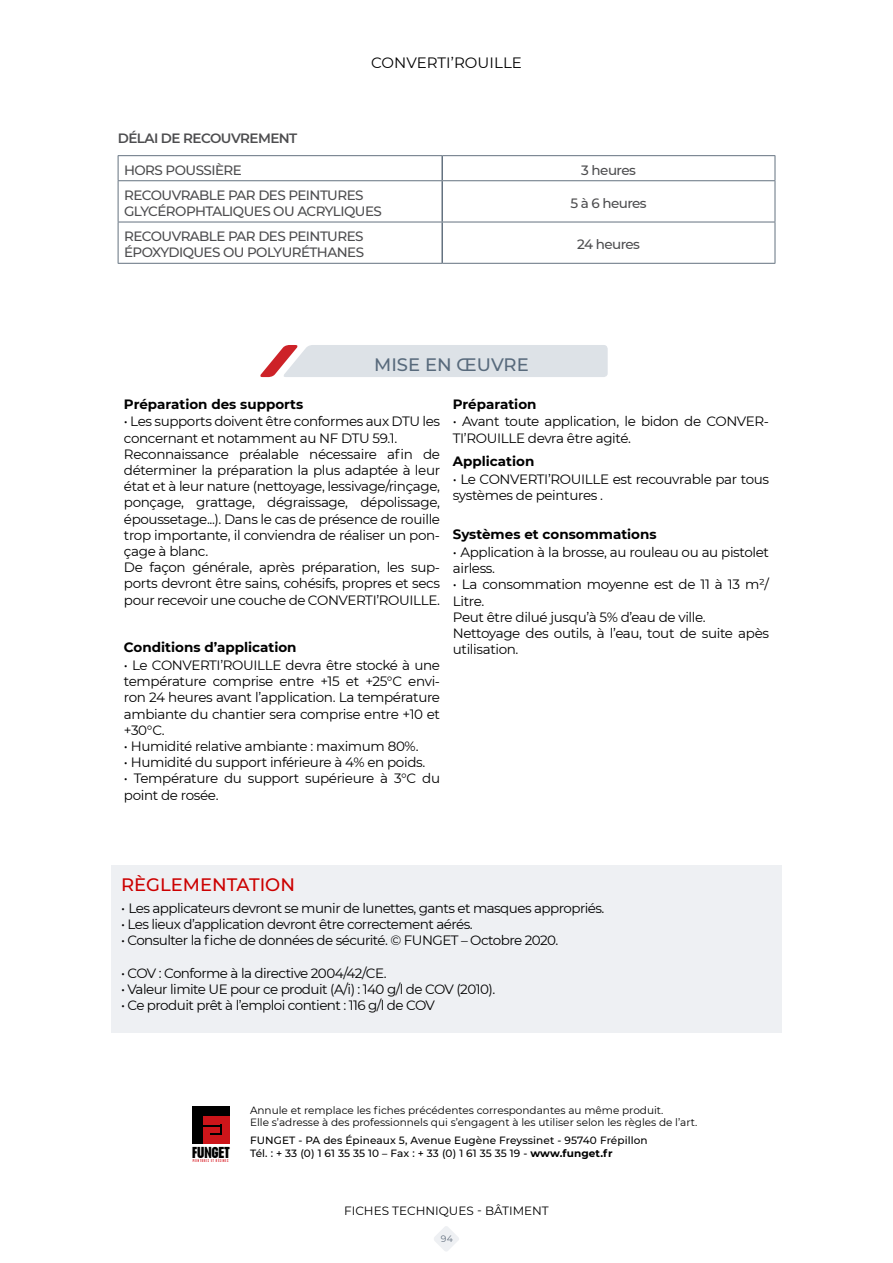
<style>
.page{position:relative;width:893px;height:1263px;background:#fff}
.page>*{position:absolute;margin:0;border:0;box-sizing:border-box;transform-origin:0 0}
.t1{font:500 18px "Montserrat";color:#c00}
.t2{font:500 18px "Montserrat";color:#586a7c}
.t3{font:15px "Montserrat";letter-spacing:.005em;color:#000}
.t4{font:700 condensed 14.55px "Placard";color:#000}
.t5{font:13.5px/16.2px "Montserrat";letter-spacing:-.025em;color:#000}
.t6{font:500 13.5px/16.2px "Montserrat";letter-spacing:-.04em;color:#4d4d4f}
.t7{font:700 13.5px "Montserrat";color:#000}
.t8{font:600 13.5px "Montserrat";letter-spacing:-.04em;color:#4d4d4f}
.t9{font:12px "Montserrat";color:#000}
.t10{font:10.5px/12.6px "Montserrat";color:#000}
.t11{font:500 10.5px/12.6px "Montserrat";letter-spacing:.01em;color:#000}
.t12{font:9.3px "Montserrat";color:#657180}
.t13{font:condensed 3.45px "Placard";letter-spacing:.2em;color:#d91e27}
.s1{font-weight:700}
</style>
<div class="page">
<svg style="left:434px;top:1226px;width:25px;height:25px"></svg>
<svg style="left:260px;top:345px;width:348px;height:32px;background:#dedce0"></svg>
<div style="left:111px;top:865px;width:671px;height:167px;background:#eef0f3"></div>
<div style="left:193px;top:1107px;width:37px;height:37px;background:#000"></div>
<div style="left:203px;top:1117px;width:27px;height:27px;background:#cd151a"></div>
<svg style="left:203px;top:1125px;width:19px;height:10px"></svg>
<hr style="left:118px;top:155px;width:324px;height:1px;background:#647280">
<svg style="left:118px;top:156px;width:1px;height:24px"></svg>
<hr style="left:118px;top:180px;width:324px;height:1px;background:#647280">
<hr style="left:118px;top:181px;width:1px;height:41px;background:#647280">
<hr style="left:118px;top:222px;width:324px;height:1px;background:#647280">
<hr style="left:118px;top:222px;width:1px;height:41px;background:#647280">
<hr style="left:118px;top:263px;width:324px;height:1px;background:#647280">
<hr style="left:442px;top:155px;width:333px;height:1px;background:#647280">
<svg style="left:775px;top:156px;width:1px;height:24px"></svg>
<hr style="left:442px;top:180px;width:333px;height:1px;background:#647280">
<hr style="left:775px;top:181px;width:1px;height:41px;background:#647280">
<hr style="left:442px;top:222px;width:333px;height:1px;background:#647280">
<hr style="left:775px;top:222px;width:1px;height:41px;background:#647280">
<hr style="left:442px;top:263px;width:333px;height:1px;background:#647280">
<hr style="left:441px;top:156px;width:2px;height:24px;background:#647280">
<hr style="left:441px;top:181px;width:2px;height:41px;background:#647280">
<hr style="left:441px;top:222px;width:2px;height:41px;background:#647280">
<p class="t8" style="left:118px;top:129px;width:181px">DÉLAI DE RECOUVREMENT</p>
<p class="t3" style="left:371px;top:52px;width:152px">CONVERTI’ROUILLE</p>
<p class="t6" style="left:124px;top:161px;width:119px">HORS POUSSIÈRE</p>
<p class="t6" style="left:581px;top:161px;width:56px">3 heures</p>
<p class="t6" style="left:124px;top:186px;width:259px">RECOUVRABLE PAR DES PEINTURES<br>GLYCÉROPHTALIQUES OU ACRYLIQUES</p>
<p class="t6" style="left:571px;top:194px;width:78px">5 à 6 heures</p>
<p class="t6" style="left:124px;top:228px;width:241px">RECOUVRABLE PAR DES PEINTURES<br>ÉPOXYDIQUES OU POLYURÉTHANES</p>
<p class="t6" style="left:577px;top:236px;width:64px">24 heures</p>
<p class="t7" style="left:124px;top:394px;width:181px">Préparation des supports</p>
<h1 class="t2" style="left:374px;top:352px;width:156px">MISE EN ŒUVRE</h1>
<p class="t7" style="left:453px;top:394px;width:85px">Préparation</p>
<p class="t5" style="left:124px;top:413px;width:318px">• Les supports doivent être conformes aux DTU les concernant et notamment au NF DTU 59.1.<br>Reconnaissance préalable nécessaire afin de déterminer la préparation la plus adaptée à leur état et à leur nature (nettoyage, lessivage/rinçage, ponçage, grattage, dégraissage, dépolissage, époussetage...). Dans le cas de présence de rouille trop importante, il conviendra de réaliser un pon&shy;çage à blanc.<br>De façon générale, après préparation, les sup&shy;ports devront être sains, cohésifs, propres et secs pour recevoir une couche de CONVERTI’ROUILLE.</p>
<p class="t7" style="left:124px;top:638px;width:174px">Conditions d’application</p>
<p class="t5" style="left:124px;top:657px;width:318px;text-align:justify">• Le CONVERTI’ROUILLE devra être stocké à une température comprise entre +15 et +25°C envi&shy;ron 24 heures avant l’application. La température ambiante du chantier sera comprise entre +10 et +30°C.</p>
<p class="t5" style="left:124px;top:738px;width:296px">• Humidité relative ambiante : maximum 80%.</p>
<p class="t5" style="left:124px;top:754px;width:303px">• Humidité du support inférieure à 4% en poids.</p>
<p class="t5" style="left:124px;top:770px;width:318px">• Température du support supérieure à 3°C du point de rosée.</p>
<p class="t5" style="left:453px;top:413px;width:318px">• Avant toute application, le bidon de CONVER-<br>TI’ROUILLE devra être agité.</p>
<p class="t7" style="left:453px;top:451px;width:83px">Application</p>
<p class="t5" style="left:453px;top:470px;width:318px">• Le CONVERTI’ROUILLE est recouvrable par tous systèmes de peintures .</p>
<p class="t7" style="left:453px;top:525px;width:205px">Systèmes et consommations</p>
<p class="t5" style="left:453px;top:544px;width:318px">• Application à la brosse, au rouleau ou au pistolet airless.</p>
<p class="t5" style="left:453px;top:576px;width:318px">• La consommation moyenne est de 11 à 13 m²/<br>Litre.<br>Peut être dilué jusqu’à 5% d’eau de ville.<br>Nettoyage des outils, à l’eau, tout de suite apès utilisation.</p>
<h1 class="t1" style="left:121px;top:872px;width:175px">RÈGLEMENTATION</h1>
<p class="t5" style="left:121px;top:899px;width:485px">• Les applicateurs devront se munir de lunettes, gants et masques appropriés.</p>
<p class="t5" style="left:121px;top:916px;width:353px">• Les lieux d’application devront être correctement aérés.</p>
<p class="t5" style="left:121px;top:932px;width:439px">• Consulter la fiche de données de sécurité. © FUNGET – Octobre 2020.</p>
<p class="t5" style="left:121px;top:964px;width:267px">• COV : Conforme à la directive 2004/42/CE.</p>
<p class="t5" style="left:121px;top:980px;width:376px">• Valeur limite UE pour ce produit (A/i) : 140 g/l de COV (2010).</p>
<p class="t5" style="left:121px;top:997px;width:315px">• Ce produit prêt à l’emploi contient : 116 g/l de COV</p>
<p class="t4" style="left:192px;top:1144px;width:39px">FUNGET</p>
<p class="t13" style="left:193px;top:1158px;width:37px">PEINTURES ET RÉSINES</p>
<p class="t10" style="left:250px;top:1103px;width:449px">Annule et remplace les fiches précédentes correspondantes au même produit.<br>Elle s’adresse à des professionnels qui s’engagent à les utiliser selon les règles de l’art.</p>
<p class="t11" style="left:250px;top:1134px;width:399px">FUNGET - PA des Épineaux 5, Avenue Eugène Freyssinet - 95740 Frépillon<br>Tél. : + 33 (0) 1 61 35 35 10 – Fax : + 33 (0) 1 61 35 35 19 - <span class="s1">www.funget.fr</span></p>
<p class="t9" style="left:344px;top:1202px;width:206px">FICHES TECHNIQUES - BÂTIMENT</p>
<p class="t12" style="left:441px;top:1232px;width:13px">94</p>
</div>
